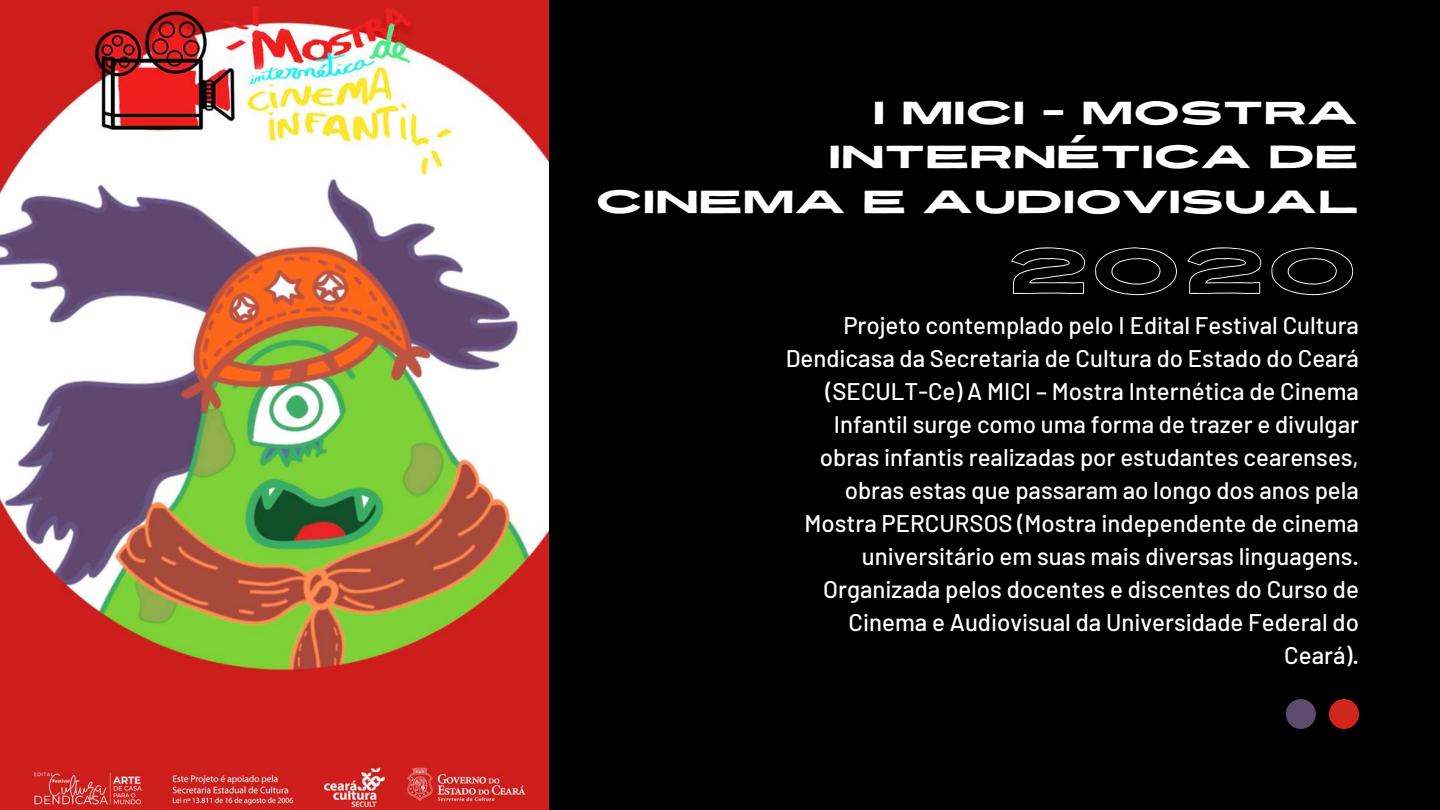
<style>
.page{position:relative;width:1440px;height:810px;background:#000}
.page>*{position:absolute;margin:0;border:0;box-sizing:border-box;transform-origin:0 0}
.t1{font:64px "Revive 80 Wide Outline";color:#fff}
.t2{font:expanded 32px/44.2px "Revive 80";color:#fff;text-align:right}
.t3{font:500 24px/33px "Barlow";color:#fff;text-align:right}
</style>
<div class="page">
<div style="left:1286px;top:699px;width:30px;height:30px;background:#5d4a6c;border-radius:50%"></div>
<div style="left:1329px;top:699px;width:30px;height:30px;background:#d0251d;border-radius:50%"></div>
<img style="left:0;top:0;width:549px;height:810px">
<h2 class="t2" style="left:596px;top:90px;width:765px">I MICI - MOSTRA<br>INTERNÉTICA DE<br>CINEMA E AUDIOVISUAL</h2>
<h1 class="t1" style="left:1007px;top:225px;width:354px">2020</h1>
<p class="t3" style="left:786px;top:308px;width:575px">Projeto contemplado pelo I Edital Festival Cultura Dendicasa da Secretaria de Cultura do Estado do Ceará (SECULT-Ce) A MICI – Mostra Internética de Cinema Infantil surge como uma forma de trazer e divulgar obras infantis realizadas por estudantes cearenses, obras estas que passaram ao longo dos anos pela Mostra PERCURSOS (Mostra independente de cinema universitário em suas mais diversas linguagens.<br>Organizada pelos docentes e discentes do Curso de Cinema e Audiovisual da Universidade Federal do Ceará).</p>
</div>
